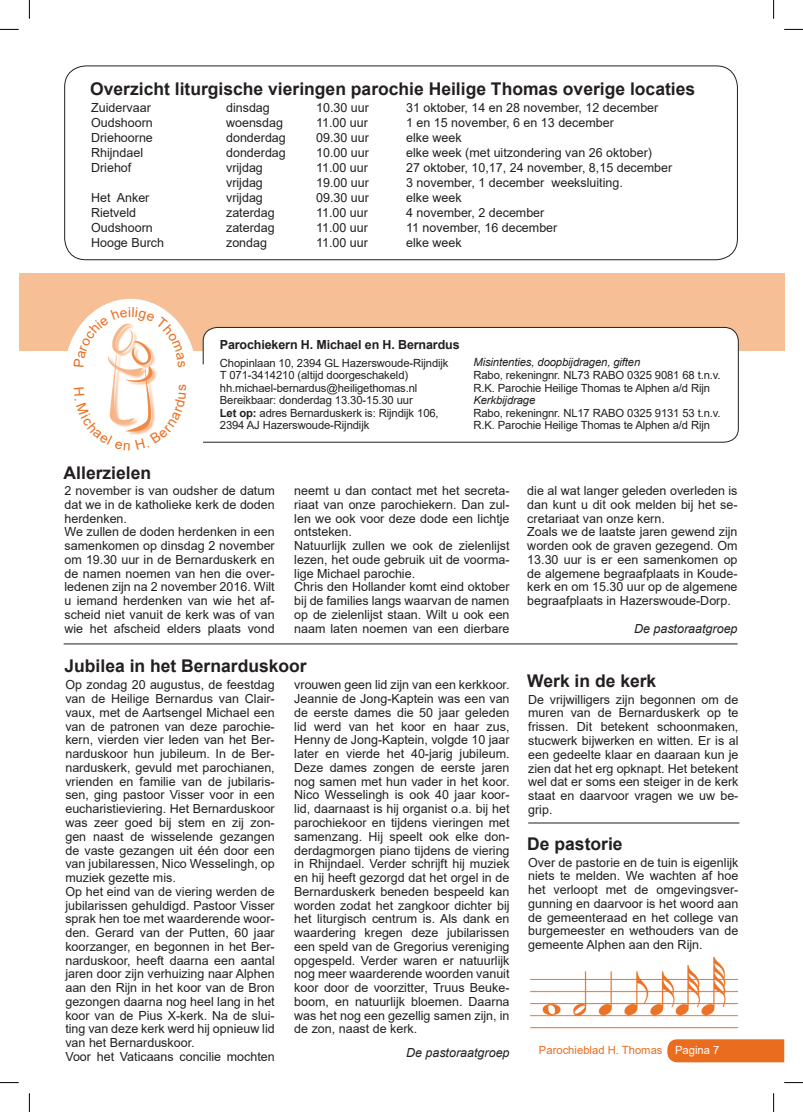
<style>
.page{position:relative;width:803px;height:1112px;background:#fff}
.page>*{position:absolute;margin:0;border:0;box-sizing:border-box;transform-origin:0 0}
.t1{font:700 17.5px "Arial";color:#231f20}
.t2{font:12.5px/13.8px "Arial";color:#231f20}
.t3{font:700 12.5px "Arial";letter-spacing:-.01em;color:#231f20}
.t4{font:italic 12.5px "Arial";color:#231f20}
.t5{font:11.25px/12.5px "Arial";letter-spacing:-.01em;color:#231f20}
.t6{font:italic 11.25px "Arial";letter-spacing:-.01em;color:#231f20}
.t7{font:11.25px "Arial";color:#ea6d1f}
.s1{font-weight:700}
.s2{color:#fff}
</style>
<div class="page">
<img style="left:530px;top:957px;width:207px;height:72px">
<div style="left:667px;top:1039px;width:117px;height:23px;background:#ea6d1f"></div>
<div style="left:19px;top:273px;width:765px;height:77px;background:#f7bf96"></div>
<svg style="left:202px;top:327px;width:537px;height:115px"></svg>
<div style="left:65px;top:299px;width:131px;height:149px;background:#fff;border-radius:50%"></div>
<img style="left:113px;top:367px;width:43px;height:17px">
<hr style="left:64px;top:643px;width:673px;height:1px;background:#231f20">
<hr style="left:528px;top:822px;width:211px;height:1px;background:#231f20">
<div style="left:65px;top:66px;width:672px;height:194px;border:1px solid #231f20;border-radius:21px"></div>
<svg style="left:0;top:29px;width:19px;height:1px"></svg>
<svg style="left:784px;top:29px;width:19px;height:1px"></svg>
<svg style="left:0;top:1082px;width:19px;height:1px"></svg>
<svg style="left:784px;top:1082px;width:19px;height:1px"></svg>
<svg style="left:29px;top:0;width:1px;height:19px"></svg>
<svg style="left:29px;top:1093px;width:1px;height:18px"></svg>
<svg style="left:773px;top:0;width:1px;height:19px"></svg>
<svg style="left:773px;top:1093px;width:1px;height:18px"></svg>
<svg style="left:109px;top:384px;width:46px;height:51px"></svg>
<svg style="left:74px;top:307px;width:111px;height:60px"></svg>
<h1 class="t1" style="left:90px;top:77px;width:606px">Overzicht liturgische vieringen parochie Heilige Thomas overige locaties</h1>
<p class="t2" style="left:91px;top:101px;width:61px">Zuidervaar</p>
<p class="t2" style="left:226px;top:101px;width:45px">dinsdag</p>
<p class="t2" style="left:316px;top:101px;width:54px">10.30 uur</p>
<p class="t2" style="left:406px;top:101px;width:254px">31 oktober, 14 en 28 november, 12 december</p>
<p class="t2" style="left:91px;top:116px;width:63px">Oudshoorn</p>
<p class="t2" style="left:226px;top:116px;width:58px">woensdag</p>
<p class="t2" style="left:316px;top:116px;width:53px">11.00 uur</p>
<p class="t2" style="left:406px;top:116px;width:209px">1 en 15 november, 6 en 13 december</p>
<p class="t2" style="left:91px;top:131px;width:63px">Driehoorne</p>
<p class="t2" style="left:226px;top:131px;width:61px">donderdag</p>
<p class="t2" style="left:316px;top:131px;width:54px">09.30 uur</p>
<p class="t2" style="left:406px;top:131px;width:57px">elke week</p>
<p class="t2" style="left:91px;top:146px;width:54px">Rhijndael</p>
<p class="t2" style="left:226px;top:146px;width:61px">donderdag</p>
<p class="t2" style="left:316px;top:146px;width:54px">10.00 uur</p>
<p class="t2" style="left:406px;top:146px;width:247px">elke week (met uitzondering van 26 oktober)</p>
<p class="t2" style="left:91px;top:161px;width:42px">Driehof</p>
<p class="t2" style="left:226px;top:161px;width:38px">vrijdag</p>
<p class="t2" style="left:316px;top:161px;width:53px">11.00 uur</p>
<p class="t2" style="left:406px;top:161px;width:268px">27 oktober, 10,17, 24 november, 8,15 december</p>
<p class="t2" style="left:226px;top:176px;width:38px">vrijdag</p>
<p class="t2" style="left:316px;top:176px;width:54px">19.00 uur</p>
<p class="t2" style="left:406px;top:176px;width:218px">3 november, 1 december weeksluiting.</p>
<p class="t2" style="left:91px;top:191px;width:60px">Het Anker</p>
<p class="t2" style="left:226px;top:191px;width:38px">vrijdag</p>
<p class="t2" style="left:316px;top:191px;width:54px">09.30 uur</p>
<p class="t2" style="left:406px;top:191px;width:57px">elke week</p>
<p class="t2" style="left:91px;top:206px;width:47px">Rietveld</p>
<p class="t2" style="left:226px;top:206px;width:50px">zaterdag</p>
<p class="t2" style="left:316px;top:206px;width:53px">11.00 uur</p>
<p class="t2" style="left:406px;top:206px;width:140px">4 november, 2 december</p>
<p class="t2" style="left:91px;top:221px;width:63px">Oudshoorn</p>
<p class="t2" style="left:226px;top:221px;width:50px">zaterdag</p>
<p class="t2" style="left:316px;top:221px;width:53px">11.00 uur</p>
<p class="t2" style="left:406px;top:221px;width:153px">11 november, 16 december</p>
<p class="t2" style="left:91px;top:236px;width:74px">Hooge Burch</p>
<p class="t2" style="left:226px;top:236px;width:43px">zondag</p>
<p class="t2" style="left:316px;top:236px;width:53px">11.00 uur</p>
<p class="t2" style="left:406px;top:236px;width:57px">elke week</p>
<p class="t3" style="left:220px;top:335px;width:241px">Parochiekern H. Michael en H. Bernardus</p>
<h1 class="t1" style="left:64px;top:460px;width:89px">Allerzielen</h1>
<p class="t5" style="left:220px;top:356px;width:230px">Chopinlaan 10, 2394 GL Hazerswoude-Rijndijk T 071-3414210 (altijd doorgeschakeld) hh.michael-bernardus@heiligethomas.nl Bereikbaar: donderdag 13.30-15.30 uur<br><span class="s1">Let op:</span> adres Bernarduskerk is: Rijndijk 106, 2394 AJ Hazerswoude-Rijndijk</p>
<p class="t6" style="left:473px;top:355px;width:168px">Misintenties, doopbijdragen, giften</p>
<p class="t5" style="left:473px;top:368px;width:249px">Rabo, rekeningnr. NL73 RABO 0325 9081 68 t.n.v.<br>R.K. Parochie Heilige Thomas te Alphen a/d Rijn</p>
<p class="t6" style="left:473px;top:392px;width:63px">Kerkbijdrage</p>
<p class="t5" style="left:473px;top:406px;width:249px">Rabo, rekeningnr. NL17 RABO 0325 9131 53 t.n.v.<br>R.K. Parochie Heilige Thomas te Alphen a/d Rijn</p>
<p class="t2" style="left:65px;top:483px;width:212px">2 november is van oudsher de datum dat we in de katholieke kerk de doden herdenken.<br>We zullen de doden herdenken in een samenkomen op dinsdag 2 november om 19.30 uur in de Bernarduskerk en de namen noemen van hen die over&shy;ledenen zijn na 2 november 2016. Wilt u iemand herdenken van wie het af&shy;scheid niet vanuit de kerk was of van wie het afscheid elders plaats vond</p>
<p class="t2" style="left:294px;top:483px;width:217px">neemt u dan contact met het secreta&shy;riaat van onze parochiekern. Dan zul&shy;len we ook voor deze dode een lichtje ontsteken.<br>Natuurlijk zullen we ook de zielenlijst lezen, het oude gebruik uit de voorma&shy;lige Michael parochie.<br>Chris den Hollander komt eind oktober bij de families langs waarvan de namen op de zielenlijst staan. Wilt u ook een naam laten noemen van een dierbare</p>
<p class="t2" style="left:527px;top:483px;width:212px">die al wat langer geleden overleden is dan kunt u dit ook melden bij het se&shy;cretariaat van onze kern.<br>Zoals we de laatste jaren gewend zijn worden ook de graven gezegend. Om 13.30 uur is er een samenkomen op de algemene begraafplaats in Koude&shy;kerk en om 15.30 uur op de algemene begraafplaats in Hazerswoude-Dorp.</p>
<p class="t4" style="left:634px;top:620px;width:105px">De pastoraatgroep</p>
<h1 class="t1" style="left:65px;top:653px;width:244px">Jubilea in het Bernarduskoor</h1>
<p class="t2" style="left:65px;top:677px;width:211px">Op zondag 20 augustus, de feestdag van de Heilige Bernardus van Clair&shy;vaux, met de Aartsengel Michael een van de patronen van deze parochie&shy;kern, vierden vier leden van het Ber&shy;narduskoor hun jubileum. In de Ber&shy;narduskerk, gevuld met parochianen, vrienden en familie van de jubilaris&shy;sen, ging pastoor Visser voor in een eucharistieviering. Het Bernarduskoor was zeer goed bij stem en zij zon&shy;gen naast de wisselende gezangen de vaste gezangen uit één door een van jubilaressen, Nico Wesselingh, op muziek gezette mis.<br>Op het eind van de viering werden de jubilarissen gehuldigd. Pastoor Visser sprak hen toe met waarderende woor&shy;den. Gerard van der Putten, 60 jaar koorzanger, en begonnen in het Ber&shy;narduskoor, heeft daarna een aantal jaren door zijn verhuizing naar Alphen aan den Rijn in het koor van de Bron gezongen daarna nog heel lang in het koor van de Pius X-kerk. Na de slui&shy;ting van deze kerk werd hij opnieuw lid van het Bernarduskoor.<br>Voor het Vaticaans concilie mochten</p>
<p class="t2" style="left:294px;top:677px;width:217px;text-align:justify">vrouwen geen lid zijn van een kerkkoor.<br>Jeannie de Jong-Kaptein was een van de eerste dames die 50 jaar geleden lid werd van het koor en haar zus, Henny de Jong-Kaptein, volgde 10 jaar later en vierde het 40-jarig jubileum.<br>Deze dames zongen de eerste jaren nog samen met hun vader in het koor.<br>Nico Wesselingh is ook 40 jaar koor&shy;lid, daarnaast is hij organist o.a. bij het parochiekoor en tijdens vieringen met samenzang. Hij speelt ook elke don&shy;derdagmorgen piano tijdens de viering in Rhijndael. Verder schrijft hij muziek en hij heeft gezorgd dat het orgel in de Bernarduskerk beneden bespeeld kan worden zodat het zangkoor dichter bij het liturgisch centrum is. Als dank en waardering kregen deze jubilarissen een speld van de Gregorius vereniging opgespeld. Verder waren er natuurlijk nog meer waarderende woorden vanuit koor door de voorzitter, Truus Beuke&shy;boom, en natuurlijk bloemen. Daarna was het nog een gezellig samen zijn, in de zon, naast de kerk.</p>
<p class="t4" style="left:406px;top:1044px;width:105px">De pastoraatgroep</p>
<h1 class="t1" style="left:527px;top:668px;width:131px">Werk in de kerk</h1>
<p class="t2" style="left:528px;top:692px;width:212px;text-align:justify">De vrijwilligers zijn begonnen om de muren van de Bernarduskerk op te frissen. Dit betekent schoonmaken, stucwerk bijwerken en witten. Er is al een gedeelte klaar en daaraan kun je zien dat het erg opknapt. Het betekent wel dat er soms een steiger in de kerk staat en daarvoor vragen we uw be&shy;grip.</p>
<h1 class="t1" style="left:527px;top:831px;width:97px">De pastorie</h1>
<p class="t2" style="left:528px;top:855px;width:212px;text-align:justify">Over de pastorie en de tuin is eigenlijk niets te melden. We wachten af hoe het verloopt met de omgevingsver&shy;gunning en daarvoor is het woord aan de gemeenteraad en het college van burgemeester en wethouders van de gemeente Alphen aan den Rijn.</p>
<p class="t7" style="left:539px;top:1042px;width:182px">Parochieblad H. Thomas <span class="s2">Pagina 7</span></p>
</div>
